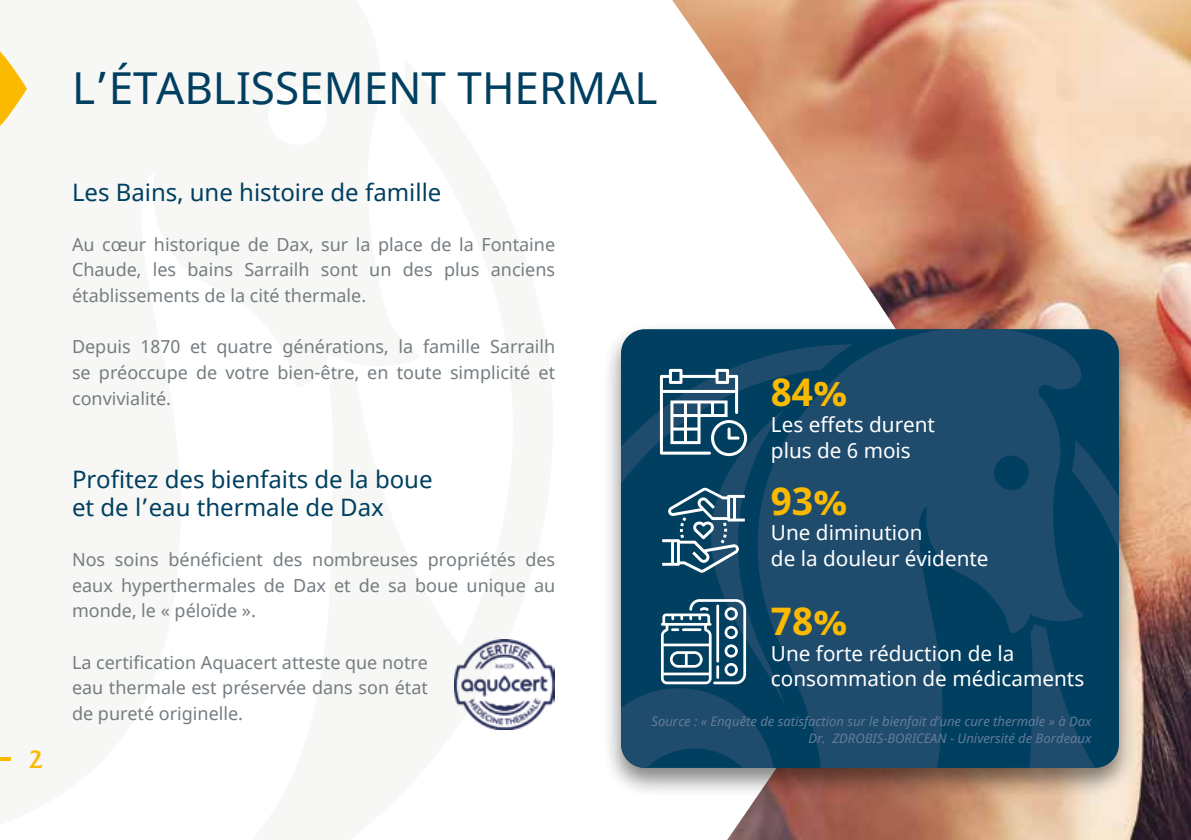
<style>
.page{position:relative;width:1191px;height:840px;background:#fff}
.page>*{position:absolute;margin:0;border:0;box-sizing:border-box;transform-origin:0 0}
.t1{font:44px "Noto Sans";color:#003f60}
.t2{font:700 38.2px "Noto Sans";color:#fbba00}
.t3{font:24px/28.8px "Noto Sans";color:#003f60}
.t4{font:24px "Quadrat";color:#fbba00}
.t5{font:20.8px/25.6px "Noto Sans";color:#fff}
.t6{font:18px/25.6px "Noto Sans";color:#747d81;text-align:justify}
.t7{font:italic 13px/16.8px "Noto Sans";color:#647c98;text-align:right}
</style>
<div class="page">
<img style="left:976px;top:0;width:215px;height:839px">
<svg style="left:672px;top:0;width:304px;height:839px"></svg>
<img style="left:454px;top:639px;width:101px;height:90px">
<svg style="left:0;top:51px;width:27px;height:75px"></svg>
<div style="left:602px;top:321px;width:535px;height:476px;background:#000;opacity:.49"></div>
<svg style="left:621px;top:344px;width:498px;height:423px;background:#044161"></svg>
<svg style="left:735px;top:329px;width:355px;height:438px;background:#164869"></svg>
<svg style="left:621px;top:368px;width:165px;height:399px;background:#225573"></svg>
<svg style="left:0;top:757px;width:11px;height:3px"></svg>
<h1 class="t1" style="left:72px;top:57px;width:587px">L’ÉTABLISSEMENT THERMAL</h1>
<h3 class="t4" style="left:28px;top:744px;width:17px">2</h3>
<h3 class="t3" style="left:72px;top:179px;width:371px">Les Bains, une histoire de famille</h3>
<p class="t6" style="left:72px;top:232px;width:485px">Au cœur historique de Dax, sur la place de la Fontaine Chaude, les bains Sarrailh sont un des plus anciens établissements de la cité thermale.</p>
<p class="t6" style="left:72px;top:334px;width:485px">Depuis 1870 et quatre générations, la famille Sarrailh se préoccupe de votre bien-être, en toute simplicité et convivialité.</p>
<h3 class="t3" style="left:72px;top:465px;width:362px">Profitez des bienfaits de la boue et de l’eau thermale de Dax</h3>
<p class="t6" style="left:72px;top:547px;width:485px">Nos soins bénéficient des nombreuses propriétés des eaux hyperthermales de Dax et de sa boue unique au monde, le « péloïde ».</p>
<p class="t6" style="left:72px;top:649px;width:357px">La certification Aquacert atteste que notre eau thermale est préservée dans son état de pureté originelle.</p>
<h2 class="t2" style="left:771px;top:365px;width:78px">84%</h2>
<p class="t5" style="left:771px;top:412px;width:165px">Les effets durent plus de 6 mois</p>
<h2 class="t2" style="left:771px;top:473px;width:78px">93%</h2>
<p class="t5" style="left:771px;top:520px;width:219px">Une diminution<br>de la douleur évidente</p>
<h2 class="t2" style="left:771px;top:593px;width:78px">78%</h2>
<p class="t5" style="left:771px;top:640px;width:315px">Une forte réduction de la consommation de médicaments</p>
<p class="t7" style="left:651px;top:712px;width:441px">Source : « Enquête de satisfaction sur le bienfait d’une cure thermale » à Dax<br>Dr. ZDROBIS-BORICEAN - Université de Bordeaux</p>
</div>
